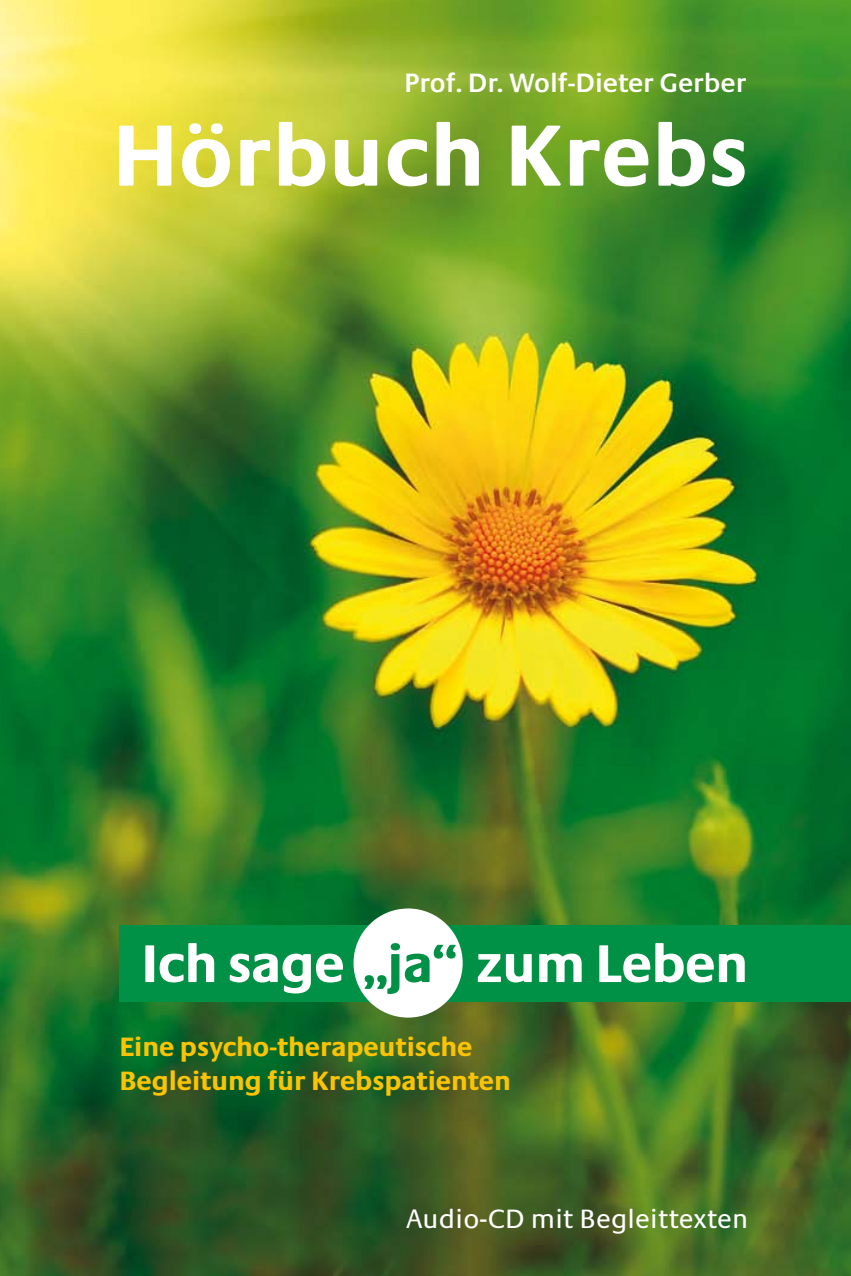
<style>
.page{position:relative;width:851px;height:1276px;background:#fff}
.page>*{position:absolute;margin:0;border:0;box-sizing:border-box;transform-origin:0 0}
.t1{font:700 90px "Praxis EF";letter-spacing:.01em;color:#fff}
.t2{font:700 55px "Praxis EF";letter-spacing:-.01em;color:#fff}
.t3{font:700 27.5px/33px "Praxis EF";color:#fcc400}
.t4{font:600 27.5px "Praxis EF";color:#fff}
.t5{font:27.5px "Praxis EF";letter-spacing:.01em;color:#fff}
.s1{color:#009146}
</style>
<div class="page">
<img style="left:0;top:0;width:850px;height:1276px">
<div style="left:119px;top:924px;width:731px;height:77px;background:#009146"></div>
<div style="left:353px;top:908px;width:109px;height:109px;background:#fff;border-radius:50%"></div>
<p class="t4" style="left:404px;top:67px;width:343px">Prof. Dr. Wolf-Dieter Gerber</p>
<h1 class="t1" style="left:112px;top:107px;width:637px">Hörbuch Krebs</h1>
<h2 class="t2" style="left:141px;top:934px;width:608px">Ich sage <span class="s1">„ja“</span> zum Leben</h2>
<p class="t3" style="left:119px;top:1031px;width:393px">Eine psycho-therapeutische<br>Begleitung für Krebspatienten</p>
<p class="t5" style="left:406px;top:1204px;width:344px">Audio-CD mit Begleittexten</p>
</div>
